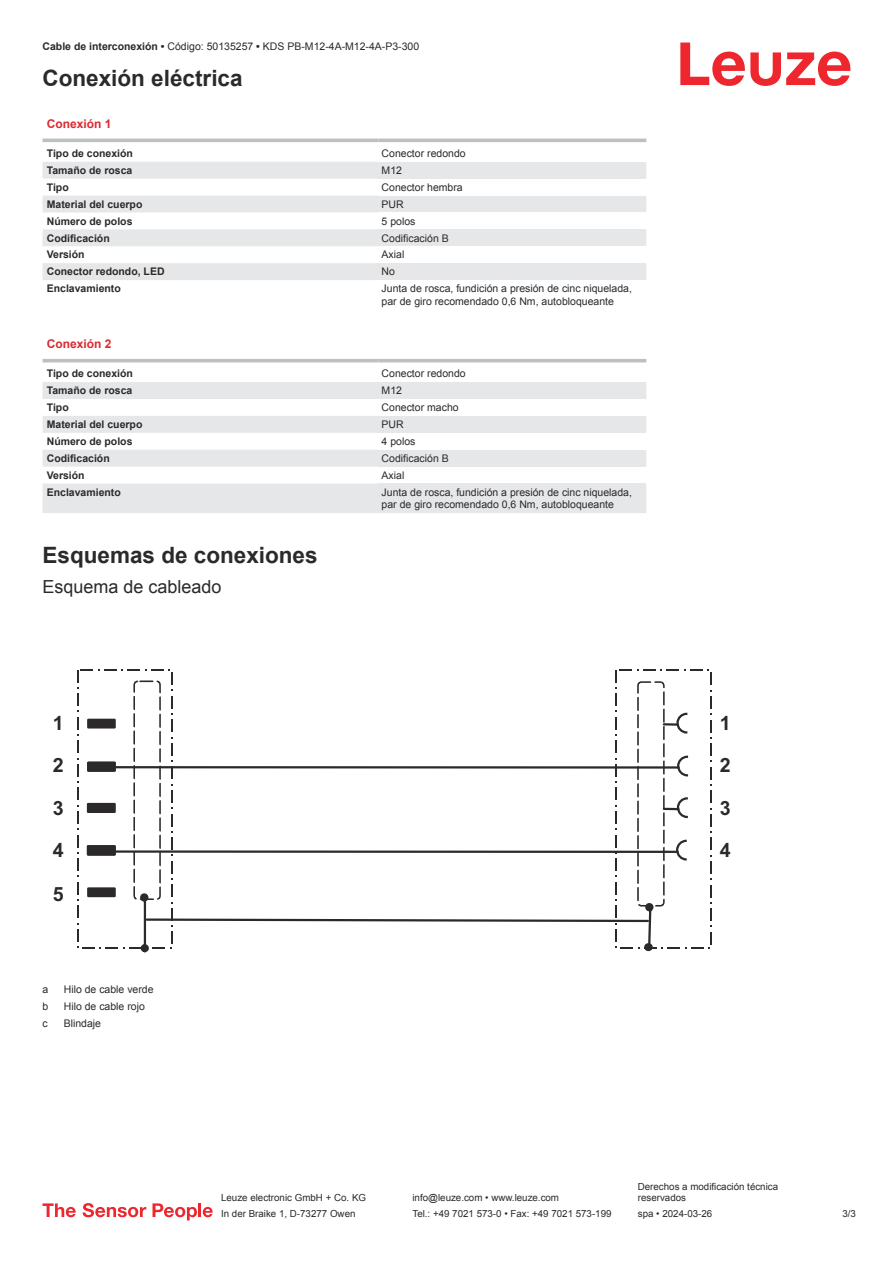
<style>
.page{position:relative;width:893px;height:1263px;background:#fff}
.page>*{position:absolute;margin:0;border:0;box-sizing:border-box;transform-origin:0 0}
.t1{font:700 22.5px "Arial";color:#2b292a}
.t2{font:700 19.65px "Arial";color:#2b292a}
.t3{font:18px "Arial";color:#2b292a}
.t4{font:700 12px "Arial";color:#db2a30}
.t5{font:10.5px/12.6px "Arial";color:#2b292a}
.t6{font:700 10.5px "Arial";color:#2b292a}
.t7{font:9.75px/11.7px "Arial";color:#2b292a}
.s1{font-weight:700}
</style>
<div class="page">
<svg style="left:680px;top:43px;width:170px;height:43px"></svg>
<svg style="left:43px;top:138px;width:603px;height:1px"></svg>
<svg style="left:43px;top:162px;width:335px;height:118px;fill:#e6e7e9"></svg>
<hr style="left:43px;top:139px;width:335px;height:3px;background:#bdbfc1">
<hr style="left:378px;top:139px;width:268px;height:3px;background:#bdbfc1">
<div style="left:378px;top:162px;width:268px;height:17px;background:#e6e7e9"></div>
<div style="left:378px;top:196px;width:268px;height:16px;background:#e6e7e9"></div>
<div style="left:378px;top:229px;width:268px;height:17px;background:#e6e7e9"></div>
<div style="left:378px;top:263px;width:268px;height:17px;background:#e6e7e9"></div>
<svg style="left:43px;top:362px;width:603px;height:1px"></svg>
<svg style="left:43px;top:382px;width:335px;height:131px;fill:#e6e7e9"></svg>
<hr style="left:43px;top:359px;width:335px;height:3px;background:#bdbfc1">
<hr style="left:378px;top:359px;width:268px;height:3px;background:#bdbfc1">
<div style="left:378px;top:382px;width:268px;height:17px;background:#e6e7e9"></div>
<div style="left:378px;top:416px;width:268px;height:17px;background:#e6e7e9"></div>
<div style="left:378px;top:450px;width:268px;height:17px;background:#e6e7e9"></div>
<div style="left:378px;top:483px;width:268px;height:30px;background:#e6e7e9"></div>
<svg style="left:43px;top:1203px;width:33px;height:14px"></svg>
<svg style="left:83px;top:1203px;width:63px;height:14px"></svg>
<svg style="left:153px;top:1203px;width:44px;height:17px"></svg>
<hr style="left:198px;top:1203px;width:3px;height:14px;background:#ed272d">
<svg style="left:203px;top:1207px;width:10px;height:10px"></svg>
<svg style="left:77px;top:669px;width:635px;height:284px"></svg>
<p class="t5" style="left:43px;top:41px;width:378px"><span class="s1">Cable de interconexión •</span> Código: 50135257 <span class="s1">•</span> KDS PB-M12-4A-M12-4A-P3-300</p>
<h1 class="t1" style="left:43px;top:70px;width:202px">Conexión eléctrica</h1>
<p class="t4" style="left:47px;top:119px;width:66px">Conexión 1</p>
<p class="t6" style="left:47px;top:149px;width:88px">Tipo de conexión</p>
<p class="t5" style="left:382px;top:148px;width:86px">Conector redondo</p>
<p class="t6" style="left:47px;top:166px;width:87px">Tamaño de rosca</p>
<p class="t5" style="left:382px;top:165px;width:22px">M12</p>
<p class="t6" style="left:47px;top:183px;width:23px">Tipo</p>
<p class="t5" style="left:382px;top:182px;width:83px">Conector hembra</p>
<p class="t6" style="left:47px;top:200px;width:97px">Material del cuerpo</p>
<p class="t5" style="left:382px;top:199px;width:24px">PUR</p>
<p class="t6" style="left:47px;top:217px;width:87px">Número de polos</p>
<p class="t5" style="left:382px;top:216px;width:35px">5 polos</p>
<p class="t6" style="left:47px;top:234px;width:65px">Codificación</p>
<p class="t5" style="left:382px;top:233px;width:69px">Codificación B</p>
<p class="t6" style="left:47px;top:251px;width:39px">Versión</p>
<p class="t5" style="left:382px;top:249px;width:24px">Axial</p>
<p class="t6" style="left:47px;top:268px;width:119px">Conector redondo, LED</p>
<p class="t5" style="left:382px;top:266px;width:15px">No</p>
<p class="t6" style="left:47px;top:285px;width:76px">Enclavamiento</p>
<p class="t5" style="left:382px;top:283px;width:252px">Junta de rosca, fundición a presión de cinc niquelada, par de giro recomendado 0,6 Nm, autobloqueante</p>
<p class="t4" style="left:47px;top:339px;width:66px">Conexión 2</p>
<p class="t6" style="left:47px;top:370px;width:88px">Tipo de conexión</p>
<p class="t5" style="left:382px;top:368px;width:86px">Conector redondo</p>
<p class="t6" style="left:47px;top:387px;width:87px">Tamaño de rosca</p>
<p class="t5" style="left:382px;top:385px;width:22px">M12</p>
<p class="t6" style="left:47px;top:404px;width:23px">Tipo</p>
<p class="t5" style="left:382px;top:402px;width:79px">Conector macho</p>
<p class="t6" style="left:47px;top:420px;width:97px">Material del cuerpo</p>
<p class="t5" style="left:382px;top:419px;width:24px">PUR</p>
<p class="t6" style="left:47px;top:437px;width:87px">Número de polos</p>
<p class="t5" style="left:382px;top:436px;width:35px">4 polos</p>
<p class="t6" style="left:47px;top:454px;width:65px">Codificación</p>
<p class="t5" style="left:382px;top:453px;width:69px">Codificación B</p>
<p class="t6" style="left:47px;top:471px;width:39px">Versión</p>
<p class="t5" style="left:382px;top:470px;width:24px">Axial</p>
<p class="t6" style="left:47px;top:488px;width:76px">Enclavamiento</p>
<p class="t5" style="left:382px;top:487px;width:252px">Junta de rosca, fundición a presión de cinc niquelada, par de giro recomendado 0,6 Nm, autobloqueante</p>
<h1 class="t1" style="left:43px;top:547px;width:277px">Esquemas de conexiones</h1>
<h3 class="t3" style="left:43px;top:580px;width:181px">Esquema de cableado</h3>
<h2 class="t2" style="left:53px;top:712px;width:12px">1</h2>
<h2 class="t2" style="left:720px;top:712px;width:12px">1</h2>
<h2 class="t2" style="left:53px;top:753px;width:12px">2</h2>
<h2 class="t2" style="left:720px;top:753px;width:12px">2</h2>
<h2 class="t2" style="left:53px;top:797px;width:12px">3</h2>
<h2 class="t2" style="left:720px;top:797px;width:12px">3</h2>
<h2 class="t2" style="left:53px;top:839px;width:12px">4</h2>
<h2 class="t2" style="left:720px;top:839px;width:12px">4</h2>
<h2 class="t2" style="left:53px;top:882px;width:12px">5</h2>
<p class="t5" style="left:43px;top:983px;width:7px">a</p>
<p class="t5" style="left:64px;top:983px;width:91px">Hilo de cable verde</p>
<p class="t5" style="left:43px;top:1000px;width:7px">b</p>
<p class="t5" style="left:64px;top:1000px;width:83px">Hilo de cable rojo</p>
<p class="t5" style="left:43px;top:1017px;width:7px">c</p>
<p class="t5" style="left:64px;top:1017px;width:39px">Blindaje</p>
<p class="t7" style="left:221px;top:1193px;width:146px">Leuze electronic GmbH + Co. KG</p>
<p class="t7" style="left:412px;top:1193px;width:148px">info@leuze.com • www.leuze.com</p>
<p class="t7" style="left:638px;top:1181px;width:142px">Derechos a modificación técnica reservados</p>
<p class="t7" style="left:221px;top:1209px;width:136px">In der Braike 1, D-73277 Owen</p>
<p class="t7" style="left:412px;top:1209px;width:201px">Tel.: +49 7021 573-0 • Fax: +49 7021 573-199</p>
<p class="t7" style="left:638px;top:1209px;width:76px">spa • 2024-03-26</p>
<p class="t7" style="left:842px;top:1209px;width:15px">3 /3</p>
</div>
